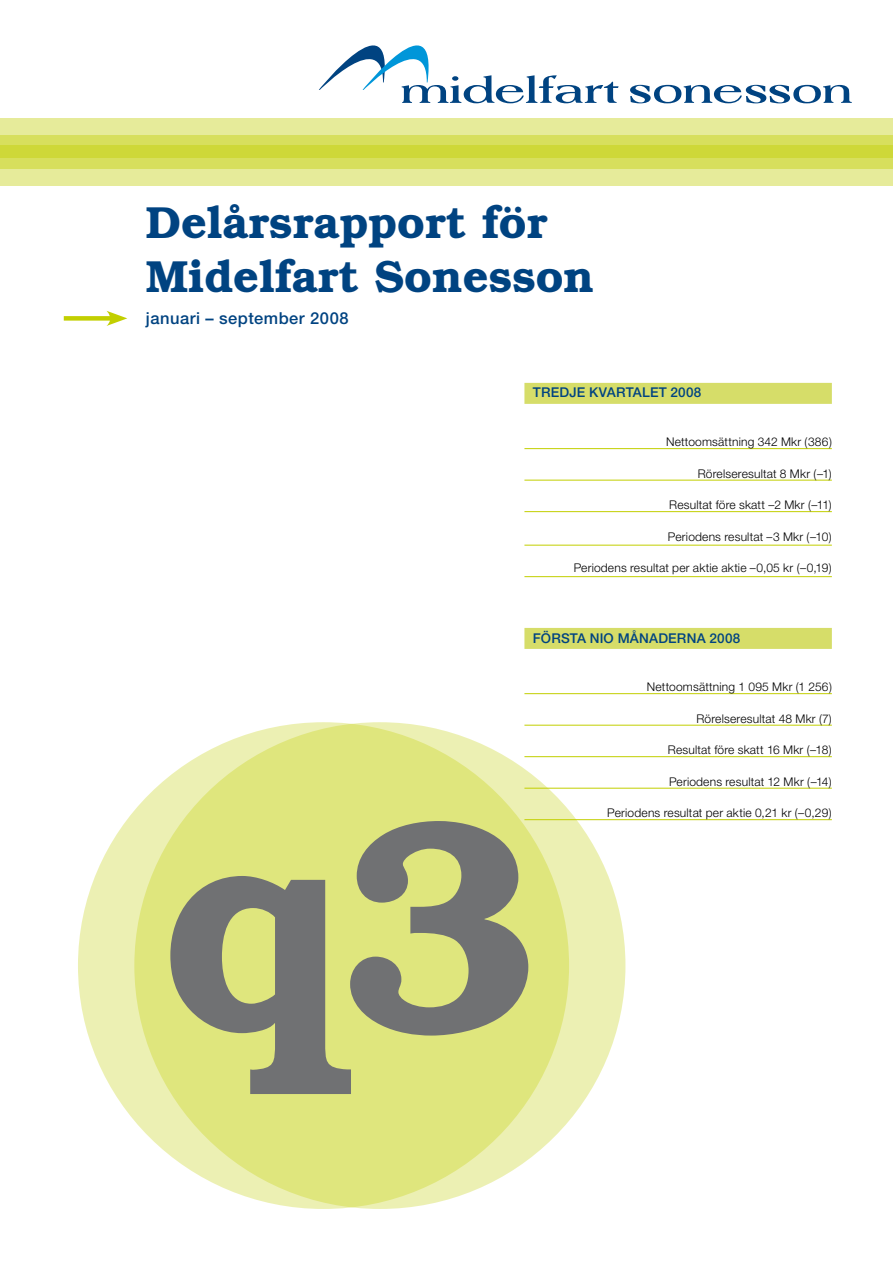
<style>
.page{position:relative;width:893px;height:1263px;background:#fff}
.page>*{position:absolute;margin:0;border:0;box-sizing:border-box;transform-origin:0 0}
.t1{font:600 300px "Bookman";color:#707173}
.t2{font:600 45px/54px "Bookman";color:#004381}
.t3{font:500 16.5px "Helvetica Neue";letter-spacing:.03em;color:#004381}
.t4{font:500 13.5px "Helvetica Neue";letter-spacing:.015em;color:#004381}
.t5{font:300 12px "Helvetica Neue";letter-spacing:.015em;color:#000}
</style>
<div class="page">
<svg style="left:319px;top:45px;width:300px;height:58px"></svg>
<svg style="left:630px;top:85px;width:222px;height:18px"></svg>
<div style="left:78px;top:722px;width:491px;height:487px;background:#ecf0b3;border-radius:50%"></div>
<svg style="left:134px;top:722px;width:491px;height:487px;background:#e0e784"></svg>
<div style="left:524px;top:383px;width:308px;height:21px;background:#d6dd69"></div>
<hr style="left:524px;top:448px;width:308px;height:1px;background:#c2cf00">
<hr style="left:524px;top:480px;width:308px;height:1px;background:#c2cf00">
<hr style="left:524px;top:511px;width:308px;height:1px;background:#c2cf00">
<hr style="left:524px;top:545px;width:308px;height:1px;background:#c2cf00">
<hr style="left:524px;top:576px;width:308px;height:1px;background:#c2cf00">
<div style="left:524px;top:628px;width:308px;height:21px;background:#d6dd69"></div>
<hr style="left:524px;top:693px;width:308px;height:1px;background:#c2cf00">
<hr style="left:524px;top:725px;width:308px;height:1px;background:#c2cf00">
<hr style="left:524px;top:756px;width:308px;height:1px;background:#c2cf00">
<hr style="left:524px;top:788px;width:308px;height:1px;background:#c2cf00">
<hr style="left:524px;top:819px;width:308px;height:1px;background:#c2cf00">
<div style="left:0;top:118px;width:893px;height:51px;background:#e6eb9a"></div>
<svg style="left:0;top:136px;width:893px;height:50px;background:#dde479"></svg>
<div style="left:0;top:145px;width:893px;height:13px;background:#ced838"></div>
<div style="left:64px;top:316px;width:51px;height:5px;background:#c2cf00"></div>
<svg style="left:106px;top:311px;width:21px;height:15px"></svg>
<h2 class="t2" style="left:146px;top:196px;width:450px">Delårsrapport för<br>Midelfart Sonesson</h2>
<h3 class="t3" style="left:146px;top:309px;width:204px">JANUARI – SEPTEMBER 2008</h3>
<p class="t4" style="left:533px;top:385px;width:170px">TREDJE KVARTALET 2008</p>
<p class="t5" style="left:666px;top:434px;width:167px">Nettoomsättning 342 Mkr (386)</p>
<p class="t5" style="left:698px;top:466px;width:136px">Rörelseresultat 8 Mkr (–1)</p>
<p class="t5" style="left:669px;top:497px;width:164px">Resultat före skatt –2 Mkr (–11)</p>
<p class="t5" style="left:668px;top:529px;width:165px">Periodens resultat –3 Mkr (–10)</p>
<p class="t5" style="left:574px;top:560px;width:260px">Periodens resultat per aktie aktie –0,05 kr (–0,19)</p>
<p class="t4" style="left:533px;top:630px;width:127px">FÖRSTA NIO MÅNADER</p>
<p class="t4" style="left:687px;top:630px;width:55px">NA 2008</p>
<p class="t5" style="left:647px;top:679px;width:186px">Nettoomsättning 1 095 Mkr (1 256)</p>
<p class="t5" style="left:696px;top:711px;width:137px">Rörelseresultat 48 Mkr (7)</p>
<p class="t5" style="left:668px;top:742px;width:165px">Resultat före skatt 16 Mkr (–18)</p>
<p class="t5" style="left:669px;top:774px;width:164px">Periodens resultat 12 Mkr (–14)</p>
<p class="t5" style="left:607px;top:805px;width:226px">Periodens resultat per aktie 0,21 kr (–0,29)</p>
<h1 class="t1" style="left:161px;top:750px;width:377px">q3</h1>
</div>
